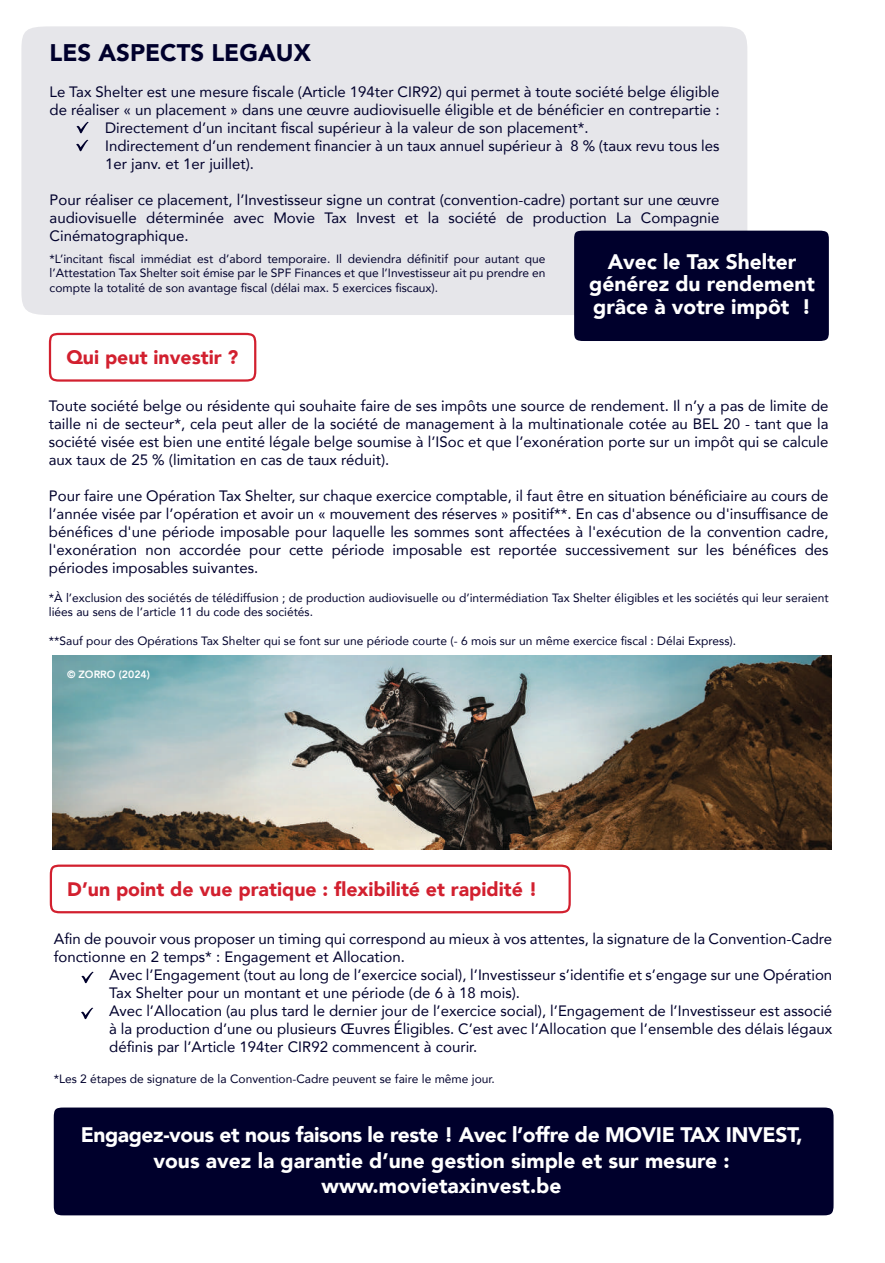
<style>
.page{position:relative;width:885px;height:1263px;background:#fff}
.page>*{position:absolute;margin:0;border:0;box-sizing:border-box;transform-origin:0 0}
.t1{font:900 24px "Avenir";color:#00002c}
.t2{font:900 21px/22.5px "Avenir";color:#fff;text-align:center}
.t3{font:900 19.5px "Avenir";color:#d2202f}
.t4{font:15px/18px "Avenir";color:#00002c;text-align:justify}
.t5{font:12px/14.4px "Avenir";color:#00002c}
.t6{font:800 10.5px "Avenir";color:#fff}
</style>
<div class="page">
<div style="left:21px;top:26px;width:726px;height:289px;background:#e6e6ea"></div>
<div style="left:574px;top:231px;width:255px;height:110px;background:#00002c"></div>
<div style="left:54px;top:1107px;width:779px;height:109px;background:#00002c"></div>
<svg style="left:48px;top:332px;width:209px;height:50px"></svg>
<svg style="left:76px;top:121px;width:13px;height:31px"></svg>
<svg style="left:81px;top:971px;width:13px;height:12px"></svg>
<svg style="left:81px;top:1007px;width:12px;height:12px"></svg>
<svg style="left:49px;top:864px;width:522px;height:50px"></svg>
<img style="left:52px;top:655px;width:779px;height:194px">
<h1 class="t1" style="left:50px;top:32px;width:263px">LES ASPECTS LEGAUX</h1>
<p class="t4" style="left:50px;top:83px;width:671px">Le Tax Shelter est une mesure fiscale (Article 194ter CIR92) qui permet à toute société belge éligible</p>
<p class="t4" style="left:50px;top:101px;width:671px">de réaliser « un placement » dans une œuvre audiovisuelle éligible et de bénéficier en contrepartie :</p>
<p class="t4" style="left:105px;top:119px;width:485px">Directement d’un incitant fiscal supérieur à la valeur de son placement*.</p>
<p class="t4" style="left:105px;top:137px;width:616px">Indirectement d’un rendement financier à un taux annuel supérieur à 8 % (taux revu tous les</p>
<p class="t4" style="left:105px;top:155px;width:150px">1er janv. et 1er juillet).</p>
<p class="t4" style="left:50px;top:191px;width:671px">Pour réaliser ce placement, l’Investisseur signe un contrat (convention-cadre) portant sur une œuvre audiovisuelle déterminée avec Movie Tax Invest et la société de production La Compagnie Cinématographique.</p>
<h2 class="t2" style="left:589px;top:250px;width:227px">Avec le Tax Shelter générez du rendement grâce à votre impôt !</h2>
<p class="t5" style="left:50px;top:251px;width:497px;text-align:justify">*L’incitant fiscal immédiat est d’abord temporaire. Il deviendra définitif pour autant que l’Attestation Tax Shelter soit émise par le SPF Finances et que l’Investisseur ait pu prendre en compte la totalité de son avantage fiscal (délai max. 5 exercices fiscaux).</p>
<h3 class="t3" style="left:66px;top:340px;width:173px">Qui peut investir ?</h3>
<p class="t4" style="left:49px;top:396px;width:781px">Toute société belge ou résidente qui souhaite faire de ses impôts une source de rendement. Il n’y a pas de limite de taille ni de secteur*, cela peut aller de la société de management à la multinationale cotée au BEL 20 - tant que la société visée est bien une entité légale belge soumise à l’ISoc et que l’exonération porte sur un impôt qui se calcule aux taux de 25 % (limitation en cas de taux réduit).</p>
<p class="t4" style="left:49px;top:486px;width:781px">Pour faire une Opération Tax Shelter, sur chaque exercice comptable, il faut être en situation bénéficiaire au cours de l’année visée par l’opération et avoir un « mouvement des réserves » positif**. En cas d'absence ou d'insuffisance de bénéfices d'une période imposable pour laquelle les sommes sont affectées à l'exécution de la convention cadre, l'exonération non accordée pour cette période imposable est reportée successivement sur les bénéfices des périodes imposables suivantes.</p>
<p class="t5" style="left:49px;top:590px;width:781px">*À l’exclusion des sociétés de télédiffusion ; de production audiovisuelle ou d’intermédiation Tax Shelter éligibles et les sociétés qui leur seraient liées au sens de l’article 11 du code des sociétés.</p>
<p class="t5" style="left:49px;top:633px;width:689px">**Sauf pour des Opérations Tax Shelter qui se font sur une période courte (- 6 mois sur un même exercice fiscal : Délai Express).</p>
<p class="t6" style="left:67px;top:666px;width:84px">© ZORRO (2024)</p>
<h3 class="t3" style="left:67px;top:872px;width:472px">D’un point de vue pratique : flexibilité et rapidité !</h3>
<p class="t4" style="left:54px;top:930px;width:780px">Afin de pouvoir vous proposer un timing qui correspond au mieux à vos attentes, la signature de la Convention-Cadre fonctionne en 2 temps* : Engagement et Allocation.</p>
<p class="t4" style="left:109px;top:966px;width:724px;text-align:left">Avec l’Engagement (tout au long de l’exercice social), l’Investisseur s’identifie et s’engage sur une Opération Tax Shelter pour un montant et une période (de 6 à 18 mois).<br>Avec l’Allocation (au plus tard le dernier jour de l’exercice social), l’Engagement de l’Investisseur est associé à la production d’une ou plusieurs Œuvres Éligibles. C’est avec l’Allocation que l’ensemble des délais légaux définis par l’Article 194ter CIR92 commencent à courir.</p>
<p class="t5" style="left:54px;top:1071px;width:443px">*Les 2 étapes de signature de la Convention-Cadre peuvent se faire le même jour.</p>
<h2 class="t2" style="left:81px;top:1122px;width:723px;line-height:25.2px">Engagez-vous et nous faisons le reste ! Avec l’offre de MOVIE TAX INVEST, vous avez la garantie d’une gestion simple et sur mesure : www.movietaxinvest.be</h2>
</div>
